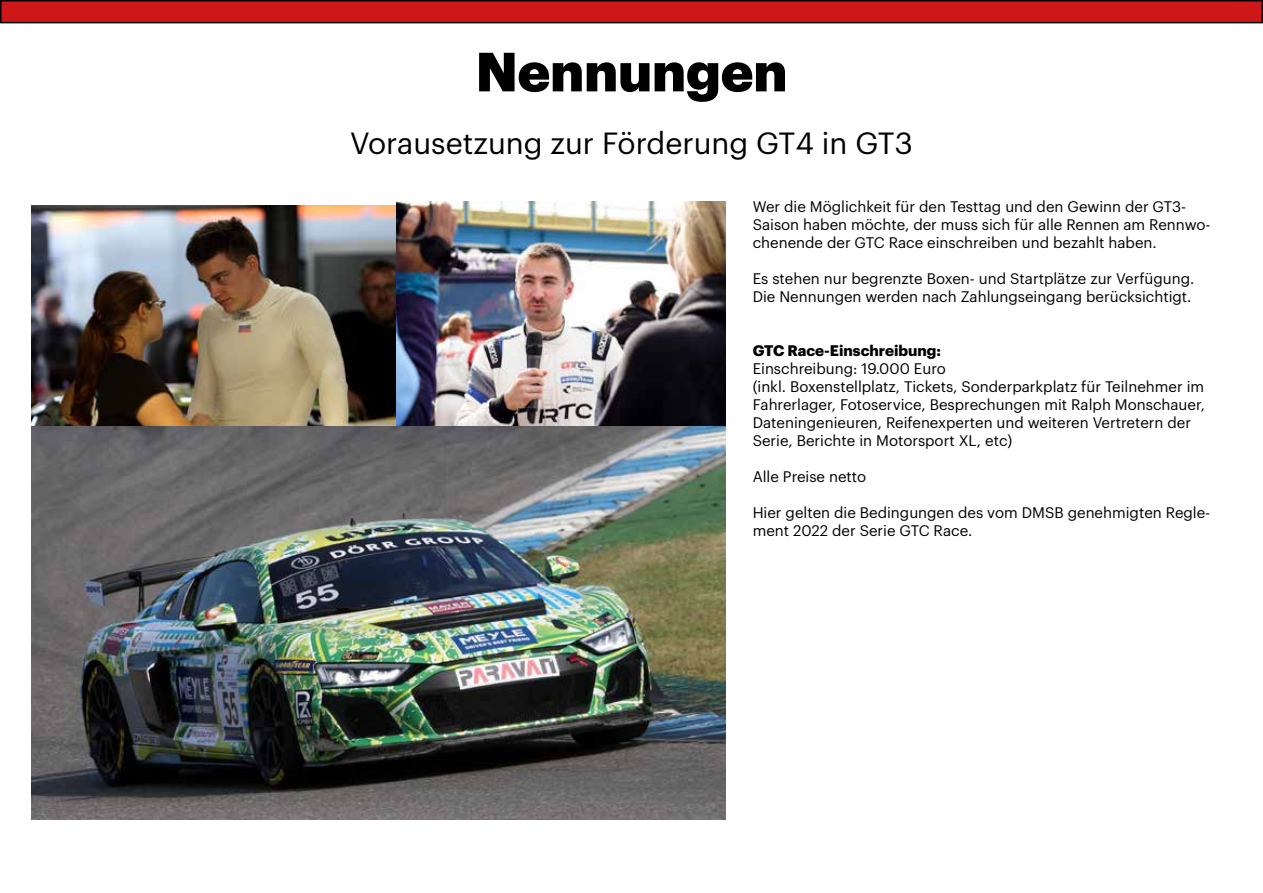
<style>
.page{position:relative;width:1263px;height:893px;background:#fff}
.page>*{position:absolute;margin:0;border:0;box-sizing:border-box;transform-origin:0 0}
.t1{font:900 54px "Graphik";color:#000}
.t2{font:30px "Graphik";color:#000}
.t3{font:15px/18px "Graphik";color:#000}
.t4{font:700 15px "Graphik";color:#000}
</style>
<div class="page">
<div style="left:1px;top:1px;width:1261px;height:22px;background:#cd1719"></div>
<div style="left:0;top:0;width:1263px;height:23px;border:2px solid #000"></div>
<img style="left:32px;top:205px;width:365px;height:221px">
<img style="left:397px;top:202px;width:328px;height:224px">
<img style="left:32px;top:426px;width:693px;height:393px">
<h1 class="t1" style="left:476px;top:30px;width:313px">Nennungen</h1>
<h2 class="t2" style="left:350px;top:121px;width:564px">Vorausetzung zur Förderung GT4 in GT3</h2>
<p class="t3" style="left:753px;top:196px;width:459px">Wer die Möglichkeit für den Testtag und den Gewinn der GT3-<br>Saison haben möchte, der muss sich für alle Rennen am Rennwo&shy;chenende der GTC Race einschreiben und bezahlt haben.</p>
<p class="t3" style="left:753px;top:268px;width:443px">Es stehen nur begrenzte Boxen- und Startplätze zur Verfügung.<br>Die Nennungen werden nach Zahlungseingang berücksichtigt.</p>
<p class="t4" style="left:753px;top:339px;width:190px">GTC Race-Einschreibung:</p>
<p class="t3" style="left:753px;top:358px;width:454px">Einschreibung: 19.000 Euro<br>(inkl. Boxenstellplatz, Tickets, Sonderparkplatz für Teilnehmer im Fahrerlager, Fotoservice, Besprechungen mit Ralph Monschauer, Dateningenieuren, Reifenexperten und weiteren Vertretern der Serie, Berichte in Motorsport XL, etc)</p>
<p class="t3" style="left:753px;top:466px;width:115px">Alle Preise netto</p>
<p class="t3" style="left:753px;top:502px;width:459px">Hier gelten die Bedingungen des vom DMSB genehmigten Regle&shy;ment 2022 der Serie GTC Race.</p>
</div>
